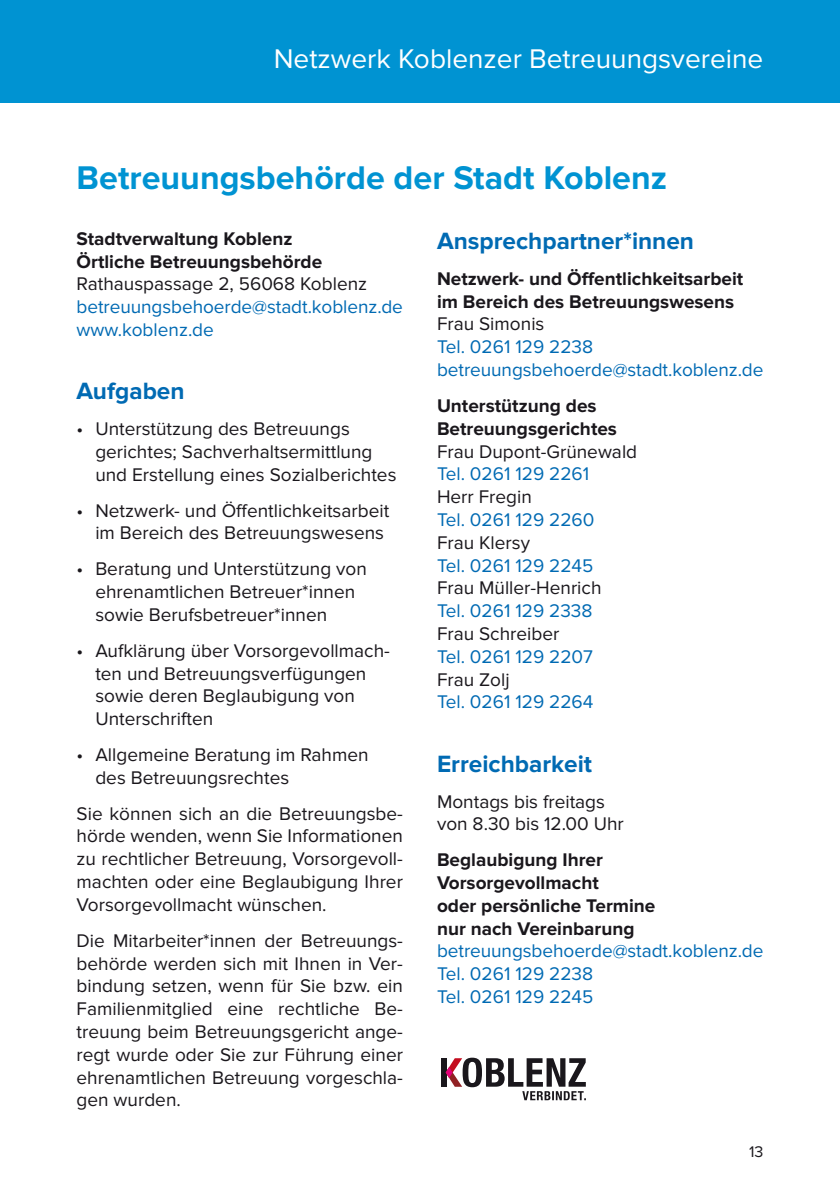
<style>
.page{position:relative;width:840px;height:1191px;background:#fff}
.page>*{position:absolute;margin:0;border:0;box-sizing:border-box;transform-origin:0 0}
.t1{font:700 34px "Proxima Nova";color:#0093d2}
.t2{font:28px "Proxima Nova";color:#fff}
.t3{font:700 24.4px "Proxima Nova";color:#006ab3}
.t4{font:19px/22.8px "Proxima Nova";color:#1a171c}
.t5{font:19px/22.8px "Proxima Nova";letter-spacing:-.005em;color:#006ab3}
.t6{font:700 19px/22.8px "Proxima Nova";color:#1a171c}
.t7{font:16px "Proxima Nova";color:#1a171c}
</style>
<div class="page">
<div style="left:0;top:0;width:839px;height:102px;background:#0093d2"></div>
<div style="left:441px;top:1058px;width:6px;height:28px;background:#1a171c"></div>
<svg style="left:445px;top:1057px;width:140px;height:43px"></svg>
<h2 class="t2" style="left:273px;top:42px;width:491px">Netzwerk Koblenzer Betreuungsvereine</h2>
<h1 class="t1" style="left:77px;top:158px;width:591px">Betreuungsbehörde der Stadt Koblenz</h1>
<p class="t6" style="left:77px;top:227px;width:247px">Stadtverwaltung Koblenz<br>Örtliche Betreuungsbehörde</p>
<p class="t4" style="left:77px;top:273px;width:292px">Rathauspassage 2, 56068 Koblenz</p>
<p class="t5" style="left:77px;top:296px;width:328px">betreuungsbehoerde@stadt.koblenz.de www.koblenz.de</p>
<p class="t3" style="left:77px;top:377px;width:109px">Aufgaben</p>
<p class="t4" style="left:95px;top:418px;width:302px;text-indent:-19px">• Unterstützung des Betreuungs gerichtes; Sachverhaltsermittlung und Erstellung eines Sozialberichtes</p>
<p class="t4" style="left:77px;top:499px;width:314px;text-align:right">• Netzwerk- und Öffentlichkeitsarbeit im Bereich des Betreuungswesens</p>
<p class="t4" style="left:95px;top:558px;width:273px;text-indent:-19px">• Beratung und Unterstützung von ehrenamtlichen Betreuer*innen sowie Berufsbetreuer*innen</p>
<p class="t4" style="left:95px;top:639px;width:296px;text-indent:-19px">• Aufklärung über Vorsorgevollmach&shy;ten und Betreuungsverfügungen sowie deren Beglaubigung von<br>Unterschriften</p>
<p class="t4" style="left:95px;top:743px;width:275px;text-indent:-19px">• Allgemeine Beratung im Rahmen des Betreuungsrechtes</p>
<p class="t4" style="left:77px;top:802px;width:328px;text-align:justify">Sie können sich an die Betreuungsbe&shy;hörde wenden, wenn Sie Informationen zu rechtlicher Betreuung, Vorsorgevoll&shy;machten oder eine Beglaubigung Ihrer Vorsorgevollmacht wünschen.</p>
<p class="t4" style="left:77px;top:929px;width:328px;text-align:justify">Die Mitarbeiter*innen der Betreuungs&shy;behörde werden sich mit Ihnen in Ver&shy;bindung setzen, wenn für Sie bzw. ein Familienmitglied eine rechtliche Be&shy;treuung beim Betreuungsgericht ange&shy;regt wurde oder Sie zur Führung einer ehrenamtlichen Betreuung vorgeschla&shy;gen wurden.</p>
<p class="t3" style="left:437px;top:227px;width:258px">Ansprechpartner*innen</p>
<p class="t6" style="left:437px;top:267px;width:308px">Netzwerk- und Öffentlichkeitsarbeit im Bereich des Betreuungswesens</p>
<p class="t4" style="left:437px;top:313px;width:109px">Frau Simonis</p>
<p class="t5" style="left:437px;top:336px;width:328px">Tel. 0261 129 2238 betreuungsbehoerde@stadt.koblenz.de</p>
<p class="t6" style="left:437px;top:394px;width:181px">Unterstützung des<br>Betreuungsgerichtes</p>
<p class="t4" style="left:437px;top:440px;width:201px">Frau Dupont-Grünewald</p>
<p class="t5" style="left:437px;top:463px;width:154px">Tel. 0261 129 2261</p>
<p class="t4" style="left:437px;top:486px;width:96px">Herr Fregin</p>
<p class="t5" style="left:437px;top:508px;width:159px">Tel. 0261 129 2260</p>
<p class="t4" style="left:437px;top:531px;width:94px">Frau Klersy</p>
<p class="t5" style="left:437px;top:554px;width:158px">Tel. 0261 129 2245</p>
<p class="t4" style="left:437px;top:577px;width:166px">Frau Müller-Henrich</p>
<p class="t5" style="left:437px;top:600px;width:157px">Tel. 0261 129 2338</p>
<p class="t4" style="left:437px;top:622px;width:124px">Frau Schreiber</p>
<p class="t5" style="left:437px;top:645px;width:157px">Tel. 0261 129 2207</p>
<p class="t4" style="left:437px;top:668px;width:74px">Frau Zolj</p>
<p class="t5" style="left:437px;top:691px;width:158px">Tel. 0261 129 2264</p>
<p class="t3" style="left:437px;top:749px;width:156px">Erreichbarkeit</p>
<p class="t4" style="left:437px;top:790px;width:188px">Montags bis freitags von 8.30 bis 12.00 Uhr</p>
<p class="t6" style="left:437px;top:849px;width:220px">Beglaubigung Ihrer<br>Vorsorgevollmacht<br>oder persönliche Termine nur nach Vereinbarung</p>
<p class="t5" style="left:437px;top:940px;width:328px">betreuungsbehoerde@stadt.koblenz.de<br>Tel. 0261 129 2238<br>Tel. 0261 129 2245</p>
<p class="t7" style="left:748px;top:1142px;width:16px">13</p>
</div>
